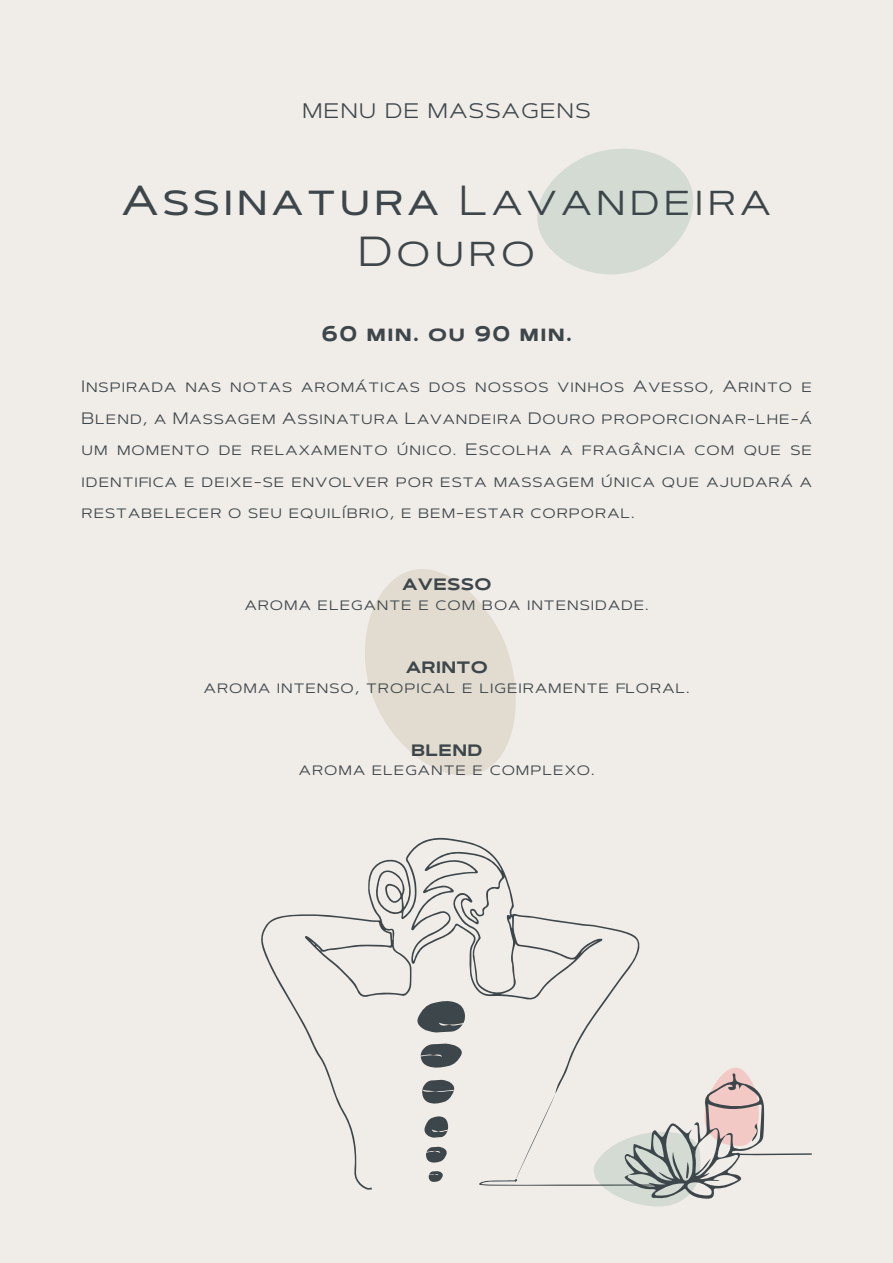
<style>
.page{position:relative;width:893px;height:1263px;background:#fff}
.page>*{position:absolute;margin:0;border:0;box-sizing:border-box;transform-origin:0 0}
.t1{font:42px/50.4px "Artegra Sans Extended SC";letter-spacing:.1em;color:#3d464a;text-align:center}
.t2{font:21px "Artegra Sans Extended SC";letter-spacing:.07em;color:#3d464a}
.t3{font:700 21px "Artegra Sans Extended SC";letter-spacing:.095em;color:#3d464a}
.t4{font:16.5px/31.5px "Artegra Sans Extended SC";letter-spacing:.06em;color:#3d464a;text-align:justify}
.t5{font:700 16.5px "Artegra Sans Extended SC";letter-spacing:.06em;color:#3d464a}
.s1{font-weight:500}
</style>
<div class="page">
<div style="left:0;top:1px;width:893px;height:1262px;background:#f0ece7"></div>
<svg style="left:261px;top:837px;width:379px;height:353px"></svg>
<div style="left:368px;top:1109px;width:141px;height:120px;background:#f0ece7;border-radius:50%"></div>
<svg style="left:365px;top:569px;width:151px;height:206px"></svg>
<svg style="left:537px;top:149px;width:156px;height:125px"></svg>
<svg style="left:478px;top:1067px;width:334px;height:139px"></svg>
<svg style="left:417px;top:999px;width:49px;height:33px"></svg>
<svg style="left:420px;top:1043px;width:42px;height:26px"></svg>
<svg style="left:422px;top:1080px;width:33px;height:25px"></svg>
<svg style="left:424px;top:1116px;width:24px;height:22px"></svg>
<svg style="left:426px;top:1147px;width:21px;height:16px"></svg>
<svg style="left:428px;top:1171px;width:15px;height:11px"></svg>
<p class="t2" style="left:302px;top:96px;width:289px">MENU DE MASSAGENS</p>
<h1 class="t1" style="left:122px;top:176px;width:651px"><span class="s1">Assinatura</span> Lavandeira<br>Douro</h1>
<p class="t3" style="left:322px;top:318px;width:252px">60 min. ou 90 min.</p>
<p class="t4" style="left:82px;top:371px;width:732px">Inspirada nas notas aromáticas dos nossos vinhos Avesso, Arinto e Blend, a Massagem Assinatura Lavandeira Douro proporcionar-lhe-á um momento de relaxamento único. Escolha a fragância com que se identifica e deixe-se envolver por esta massagem única que ajudará a restabelecer o seu equilíbrio, e bem-estar corporal.</p>
<p class="t5" style="left:402px;top:572px;width:90px">AVESSO</p>
<p class="t4" style="left:245px;top:588px;width:406px">aroma elegante e com boa intensidade.</p>
<p class="t5" style="left:406px;top:655px;width:83px">ARINTO</p>
<p class="t4" style="left:204px;top:671px;width:487px">aroma intenso, tropical e ligeiramente floral.</p>
<p class="t5" style="left:411px;top:738px;width:72px">BLEND</p>
<p class="t4" style="left:299px;top:754px;width:297px">aroma elegante e complexo.</p>
</div>
